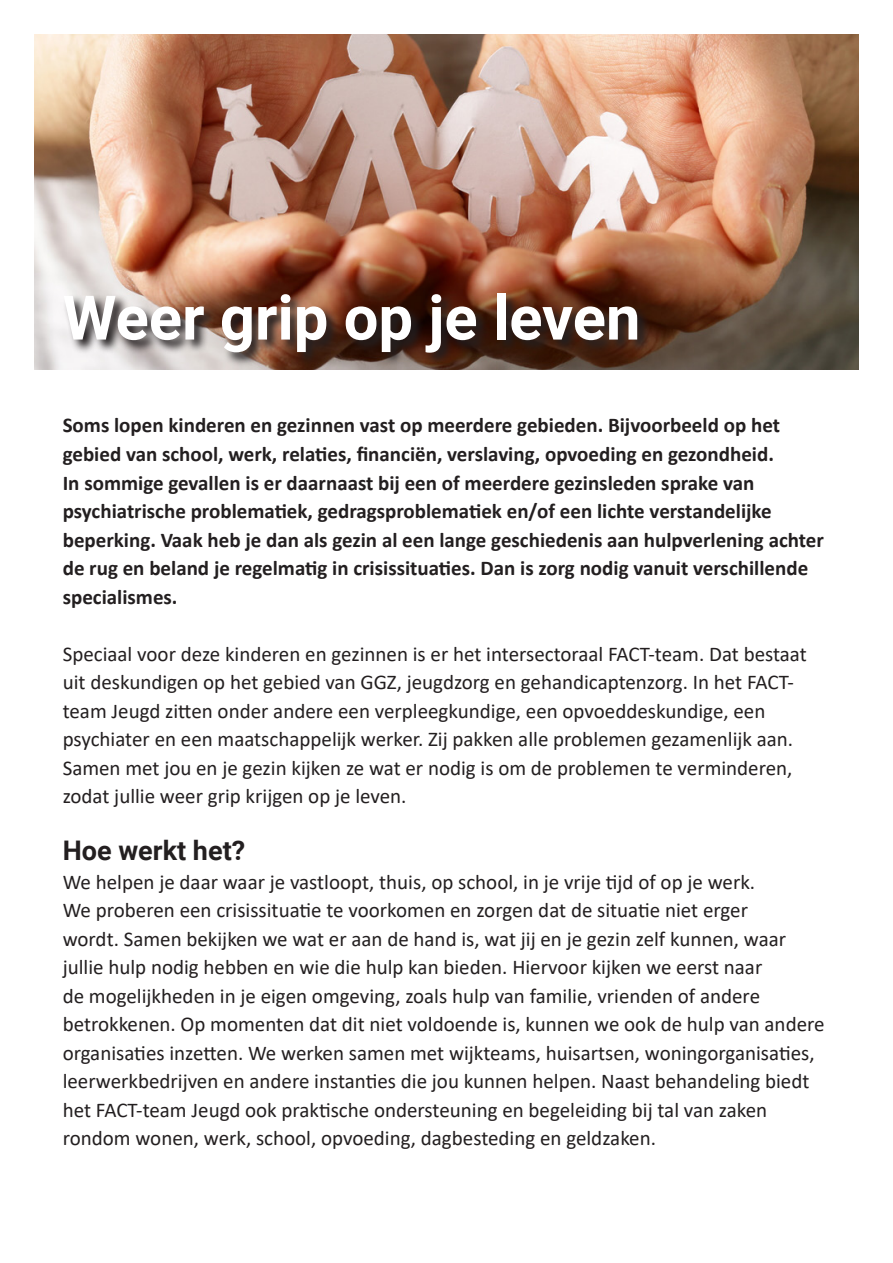
<style>
.page{position:relative;width:893px;height:1263px;background:#fff}
.page>*{position:absolute;margin:0;border:0;box-sizing:border-box;transform-origin:0 0}
.t1{font:700 61.5px "Roboto";color:#fff}
.t2{font:700 27px "Roboto";color:#231f20}
.t3{font:21px/28.5px "Calibri";color:#231f20}
.t4{font:700 21px/28.5px "Calibri";color:#231f20}
</style>
<div class="page">
<img style="left:34px;top:34px;width:825px;height:336px">
<svg style="left:62px;top:291px;width:589px;height:76px;background:#664b40"></svg>
<p class="t1" style="left:63px;top:275px;width:579px">Weer grip op je leven</p>
<p class="t4" style="left:63px;top:411px;width:763px">Soms lopen kinderen en gezinnen vast op meerdere gebieden. Bijvoorbeeld op het gebied van school, werk, relaties, financiën, verslaving, opvoeding en gezondheid.<br>In sommige gevallen is er daarnaast bij een of meerdere gezinsleden sprake van psychiatrische problematiek, gedragsproblematiek en/of een lichte verstandelijke beperking. Vaak heb je dan als gezin al een lange geschiedenis aan hulpverlening achter de rug en beland je regelmatig in crisissituaties. Dan is zorg nodig vanuit verschillende specialismes.</p>
<p class="t3" style="left:63px;top:639px;width:746px">Speciaal voor deze kinderen en gezinnen is er het intersectoraal FACT-team. Dat bestaat uit deskundigen op het gebied van GGZ, jeugdzorg en gehandicaptenzorg. In het FACT&shy;team Jeugd zitten onder andere een verpleegkundige, een opvoeddeskundige, een psychiater en een maatschappelijk werker. Zij pakken alle problemen gezamenlijk aan.<br>Samen met jou en je gezin kijken ze wat er nodig is om de problemen te verminderen, zodat jullie weer grip krijgen op je leven.</p>
<p class="t2" style="left:63px;top:831px;width:184px">Hoe werkt het?</p>
<p class="t3" style="left:63px;top:867px;width:763px">We helpen je daar waar je vastloopt, thuis, op school, in je vrije tijd of op je werk.<br>We proberen een crisissituatie te voorkomen en zorgen dat de situatie niet erger<br>wordt. Samen bekijken we wat er aan de hand is, wat jij en je gezin zelf kunnen, waar jullie hulp nodig hebben en wie die hulp kan bieden. Hiervoor kijken we eerst naar<br>de mogelijkheden in je eigen omgeving, zoals hulp van familie, vrienden of andere betrokkenen. Op momenten dat dit niet voldoende is, kunnen we ook de hulp van andere organisaties inzetten. We werken samen met wijkteams, huisartsen, woningorganisaties, leerwerkbedrijven en andere instanties die jou kunnen helpen. Naast behandeling biedt het FACT-team Jeugd ook praktische ondersteuning en begeleiding bij tal van zaken rondom wonen, werk, school, opvoeding, dagbesteding en geldzaken.</p>
</div>
